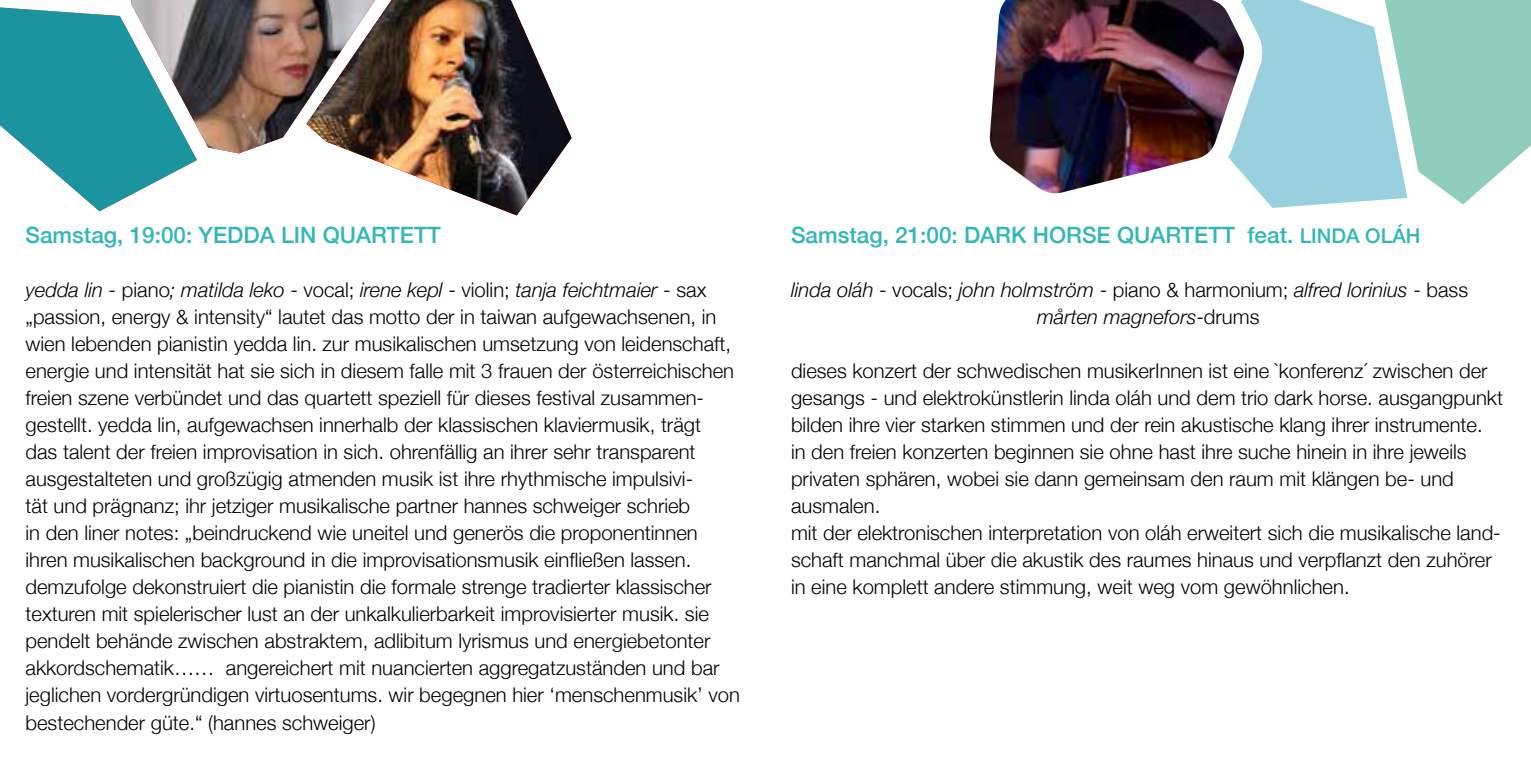
<style>
.page{position:relative;width:1531px;height:766px;background:#fff}
.page>*{position:absolute;margin:0;border:0;box-sizing:border-box;transform-origin:0 0}
.t1{font:500 22.5px "Helvetica Neue";color:#32b7b9}
.t2{font:300 20.25px/27px "Helvetica Neue";color:#000}
.t3{font:italic 300 20.25px/27px "Helvetica Neue";color:#000}
.s1{font-style:italic}
.s2{font-size:20.25px}
.s3{font-style:normal}
</style>
<div class="page">
<div style="left:1273px;top:0;width:88px;height:208px;background:#99d0e0"></div>
<svg style="left:1361px;top:0;width:170px;height:204px"></svg>
<img style="left:989px;top:0;width:280px;height:204px">
<svg style="left:0;top:0;width:306px;height:211px"></svg>
<img style="left:306px;top:0;width:265px;height:215px">
<p class="t1" style="left:26px;top:217px;width:417px">Samstag, 19:00: YEDDA LIN QUARTETT</p>
<p class="t2" style="left:26px;top:275px;width:716px"><span class="s1">yedda lin -</span> piano<span class="s1">; matilda leko</span> - vocal; <span class="s1">irene kepl</span> - violin; <span class="s1">tanja feichtmaier</span> - sax „passion, energy &amp; intensity“ lautet das motto der in taiwan aufgewachsenen, in wien lebenden pianistin yedda lin. zur musikalischen umsetzung von leidenschaft, energie und intensität hat sie sich in diesem falle mit 3 frauen der österreichischen freien szene verbündet und das quartett speziell für dieses festival zusammen&shy;gestellt. yedda lin, aufgewachsen innerhalb der klassischen klaviermusik, trägt<br>das talent der freien improvisation in sich. ohrenfällig an ihrer sehr transparent ausgestalteten und großzügig atmenden musik ist ihre rhythmische impulsivi-<br>tät und prägnanz; ihr jetziger musikalische partner hannes schweiger schrieb<br>in den liner notes: „beindruckend wie uneitel und generös die proponentinnen ihren musikalischen background in die improvisationsmusik einfließen lassen. demzufolge dekonstruiert die pianistin die formale strenge tradierter klassischer texturen mit spielerischer lust an der unkalkulierbarkeit improvisierter musik. sie pendelt behände zwischen abstraktem, adlibitum lyrismus und energiebetonter akkordschematik…… angereichert mit nuancierten aggregatzuständen und bar jeglichen vordergründigen virtuosentums. wir begegnen hier ‘menschenmusik’ von bestechender güte.“ (hannes schweiger)</p>
<p class="t1" style="left:791px;top:217px;width:631px">Samstag, 21:00: DARK HORSE QUARTETT feat. <span class="s2">LINDA OLÁH</span></p>
<p class="t3" style="left:1037px;top:275px;width:432px;text-indent:-246px">linda oláh <span class="s3">- vocals;</span> john holmström <span class="s3">- piano &amp; harmonium;</span> alfred lorinius <span class="s3">- bass </span>mårten magnefors<span class="s3">-drums</span></p>
<p class="t2" style="left:791px;top:356px;width:713px">dieses konzert der schwedischen musikerInnen ist eine `konferenz´ zwischen der gesangs - und elektrokünstlerin linda oláh und dem trio dark horse. ausgangpunkt bilden ihre vier starken stimmen und der rein akustische klang ihrer instrumente.<br>in den freien konzerten beginnen sie ohne hast ihre suche hinein in ihre jeweils privaten sphären, wobei sie dann gemeinsam den raum mit klängen be- und ausmalen.<br>mit der elektronischen interpretation von oláh erweitert sich die musikalische land&shy;schaft manchmal über die akustik des raumes hinaus und verpflanzt den zuhörer in eine komplett andere stimmung, weit weg vom gewöhnlichen.</p>
</div>
